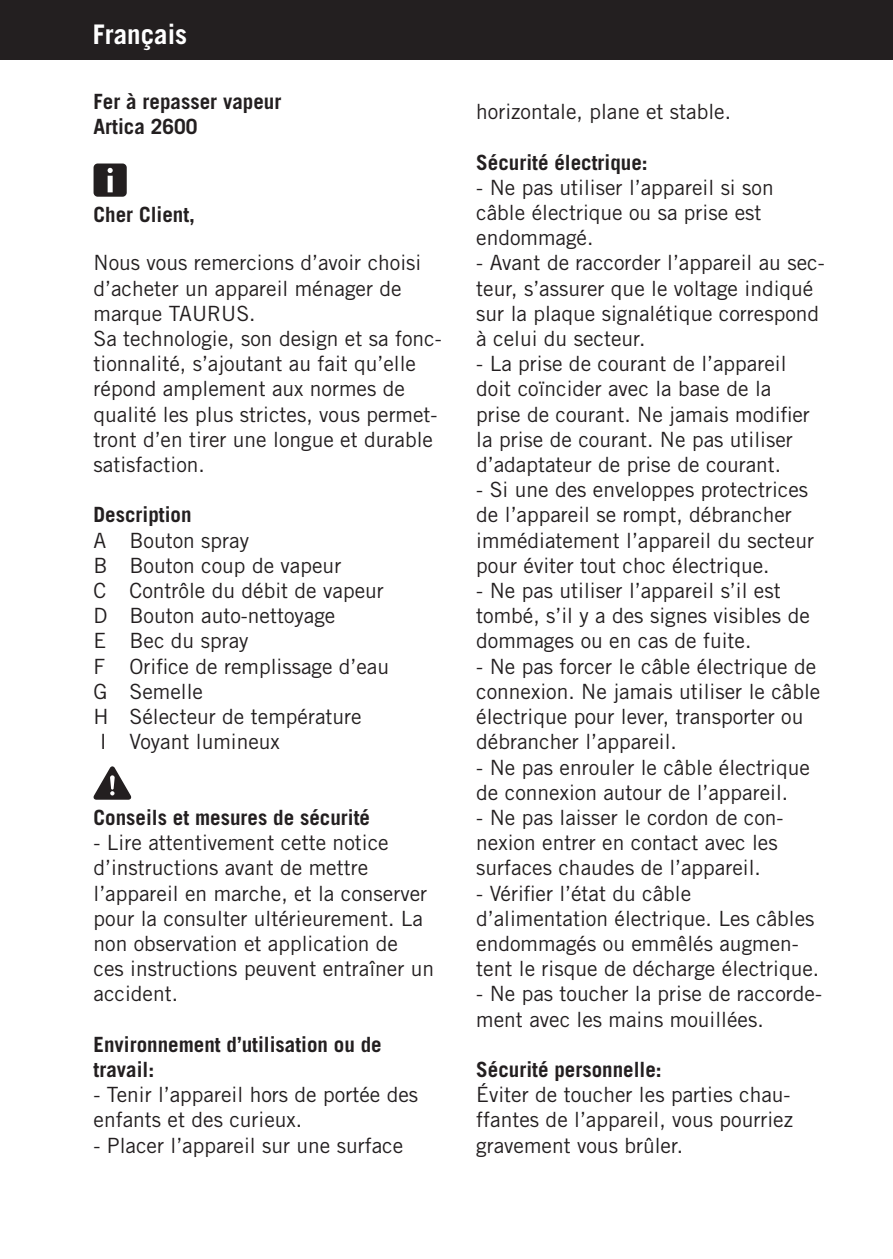
<style>
.page{position:relative;width:893px;height:1259px;background:#fff}
.page>*{position:absolute;margin:0;border:0;box-sizing:border-box;transform-origin:0 0}
.t1{font:700 27px "Trade Gothic LT Std";color:#fff}
.t2{font:21px/25.2px "Trade Gothic LT Std";color:#231f20}
.t3{font:700 21px/25.2px "Trade Gothic LT Std";color:#231f20}
</style>
<div class="page">
<div style="left:0;top:0;width:893px;height:60px;background:#231f20"></div>
<div style="left:94px;top:163px;width:33px;height:34px;background:#231f20;border-radius:4px"></div>
<svg style="left:108px;top:168px;width:5px;height:5px"></svg>
<div style="left:108px;top:176px;width:5px;height:16px;background:#fff"></div>
<svg style="left:93px;top:766px;width:38px;height:33px"></svg>
<p class="t1" style="left:93px;top:18px;width:96px">Français</p>
<p class="t3" style="left:94px;top:88px;width:189px">Fer à repasser vapeur<br>Artica 2600</p>
<p class="t3" style="left:94px;top:201px;width:103px">Cher Client,</p>
<p class="t2" style="left:94px;top:250px;width:350px">Nous vous remercions d’avoir choisi d’acheter un appareil ménager de marque TAURUS.<br>Sa technologie, son design et sa fonc&shy;tionnalité, s’ajoutant au fait qu’elle répond amplement aux normes de qualité les plus strictes, vous permet&shy;tront d’en tirer une longue et durable satisfaction.</p>
<p class="t3" style="left:94px;top:502px;width:100px">Description</p>
<p class="t2" style="left:94px;top:527px;width:157px">A Bouton spray</p>
<p class="t2" style="left:94px;top:552px;width:249px">B Bouton coup de vapeur</p>
<p class="t2" style="left:94px;top:578px;width:292px">C Contrôle du débit de vapeur</p>
<p class="t2" style="left:94px;top:603px;width:243px">D Bouton auto-nettoyage</p>
<p class="t2" style="left:94px;top:628px;width:156px">E Bec du spray</p>
<p class="t2" style="left:94px;top:653px;width:297px">F Orifice de remplissage d’eau</p>
<p class="t2" style="left:94px;top:678px;width:111px">G Semelle</p>
<p class="t2" style="left:94px;top:704px;width:270px">H Sélecteur de température</p>
<p class="t2" style="left:100px;top:729px;width:181px">I Voyant lumineux</p>
<p class="t3" style="left:94px;top:804px;width:278px">Conseils et mesures de sécurité</p>
<p class="t2" style="left:94px;top:830px;width:342px">- Lire attentivement cette notice d’instructions avant de mettre l’appareil en marche, et la conserver pour la consulter ultérieurement. La non observation et application de<br>ces instructions peuvent entraîner un accident.</p>
<p class="t3" style="left:94px;top:1031px;width:290px">Environnement d’utilisation ou de travail:</p>
<p class="t2" style="left:94px;top:1082px;width:326px">- Tenir l’appareil hors de portée des enfants et des curieux.</p>
<p class="t2" style="left:94px;top:1132px;width:311px">- Placer l’appareil sur une surface</p>
<p class="t2" style="left:476px;top:99px;width:256px">horizontale, plane et stable.</p>
<p class="t3" style="left:476px;top:149px;width:173px">Sécurité électrique:</p>
<p class="t2" style="left:476px;top:174px;width:299px">- Ne pas utiliser l’appareil si son câble électrique ou sa prise est endommagé.</p>
<p class="t2" style="left:476px;top:250px;width:350px">- Avant de raccorder l’appareil au sec&shy;teur, s’assurer que le voltage indiqué sur la plaque signalétique correspond à celui du secteur.</p>
<p class="t2" style="left:476px;top:351px;width:335px">- La prise de courant de l’appareil doit coïncider avec la base de la prise de courant. Ne jamais modifier la prise de courant. Ne pas utiliser d’adaptateur de prise de courant.</p>
<p class="t2" style="left:476px;top:477px;width:339px">- Si une des enveloppes protectrices de l’appareil se rompt, débrancher immédiatement l’appareil du secteur pour éviter tout choc électrique.</p>
<p class="t2" style="left:476px;top:578px;width:335px">- Ne pas utiliser l’appareil s’il est tombé, s’il y a des signes visibles de dommages ou en cas de fuite.</p>
<p class="t2" style="left:476px;top:653px;width:346px">- Ne pas forcer le câble électrique de connexion. Ne jamais utiliser le câble électrique pour lever, transporter ou débrancher l’appareil.</p>
<p class="t2" style="left:476px;top:754px;width:335px">- Ne pas enrouler le câble électrique de connexion autour de l’appareil.</p>
<p class="t2" style="left:476px;top:804px;width:309px">- Ne pas laisser le cordon de con&shy;nexion entrer en contact avec les surfaces chaudes de l’appareil.</p>
<p class="t2" style="left:476px;top:880px;width:344px">- Vérifier l’état du câble d’alimentation électrique. Les câbles endommagés ou emmêlés augmen&shy;tent le risque de décharge électrique.</p>
<p class="t2" style="left:476px;top:981px;width:347px">- Ne pas toucher la prise de raccorde&shy;ment avec les mains mouillées.</p>
<p class="t3" style="left:476px;top:1056px;width:187px">Sécurité personnelle:</p>
<p class="t2" style="left:476px;top:1082px;width:318px;text-align:justify">Éviter de toucher les parties chau&shy;ffantes de l’appareil, vous pourriez gravement vous brûler.</p>
</div>
